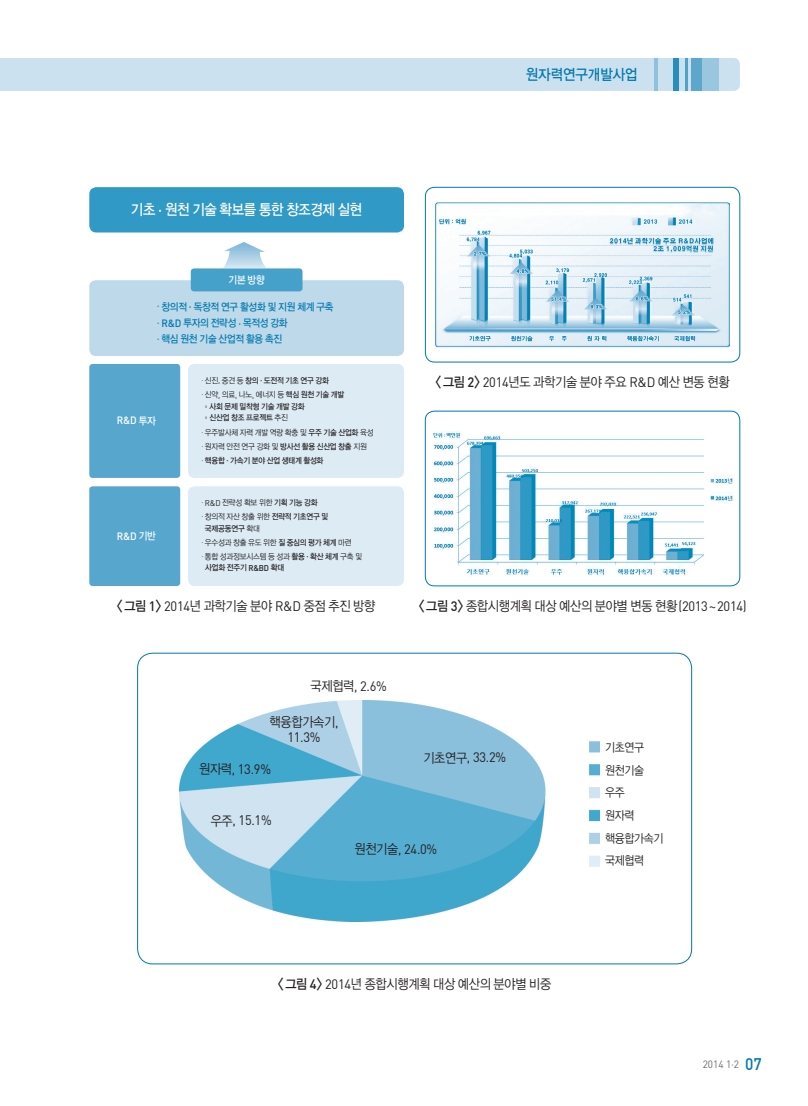
<style>
.page{position:relative;width:808px;height:1106px;background:#fff}
.page>*{position:absolute;margin:0;border:0;box-sizing:border-box;transform-origin:0 0}
.t1{font:15px "YDIYGO330";letter-spacing:-.02em;color:#fff;scale:.9 1}
.t2{font:15px "YDIYGO330";color:#0078ae;scale:.9 1}
.t3{font:13.5px "YDIYGO320";letter-spacing:-.02em;color:#231f20;scale:.9 1}
.t4{font:13.5px "Dinreg";letter-spacing:-.02em;color:#231f20;scale:.95 1}
.t5{font:12px "YDIYGO320";letter-spacing:-.02em;color:#231f20;scale:.9 1}
.t6{font:10.5px "YDIYGO330";letter-spacing:-.02em;color:#0078ae;scale:.9 1}
.t7{font:10.5px "Dinmed";color:#fff;scale:.95 1}
.t8{font:10.5px "Dinreg";color:#6c6d70;scale:.95 1}
.t9{font:10.5px "YDIYGO330";color:#fff;scale:.9 1}
.t10{font:8.25px "YDIYGO320";letter-spacing:-.02em;color:#231f20;scale:.9 1}
.t11{font:8.25px/11.2px "YDIYGO330";letter-spacing:-.02em;color:#231f20;scale:.9 1}
.s1{font-family:"Dinmed"}
.s2{font-family:"YDIYGO330"}
.s3{font-family:"YDIYGO320"}
.s4{font-family:"Dinreg"}
.s5{font-family:"YDIYGO320";font-size:4.35px;color:#9d9fa2}
.s6{font-family:"Dinmed";font-size:16.5px;color:#0078ae}
</style>
<div class="page">
<div style="left:0;top:58px;width:740px;height:33px;background:#cce1f0"></div>
<div style="left:702px;top:58px;width:16px;height:33px;background:#99c7df"></div>
<div style="left:691px;top:58px;width:11px;height:33px;background:#5ca7cb"></div>
<hr style="left:685px;top:58px;width:3px;height:33px;background:#0078ae">
<div style="left:672px;top:58px;width:6px;height:33px;background:#288dbb"></div>
<hr style="left:654px;top:58px;width:3px;height:33px;background:#0078ae">
<img style="left:436px;top:202px;width:294px;height:146px">
<div style="left:425px;top:187px;width:315px;height:175px;border:1px solid #0078ae;border-radius:9px"></div>
<img style="left:179px;top:701px;width:420px;height:220px">
<img style="left:425px;top:411px;width:315px;height:171px">
<div style="left:425px;top:411px;width:315px;height:175px;border:1px solid #0078ae;border-radius:9px"></div>
<img style="left:224px;top:243px;width:41px;height:24px">
<div style="left:89px;top:280px;width:315px;height:76px;background:#bdd9ea;border-radius:7px"></div>
<div style="left:191px;top:268px;width:111px;height:23px;background:#45a0ca;border-radius:3px"></div>
<div style="left:89px;top:187px;width:315px;height:45px;background:#3199c5;border-radius:7px"></div>
<div style="left:188px;top:364px;width:216px;height:114px;background:#dcebf4;border-radius:7px"></div>
<div style="left:89px;top:364px;width:91px;height:114px;background:#56a6cd;border-radius:3px"></div>
<div style="left:188px;top:486px;width:216px;height:100px;background:#dcebf4;border-radius:7px"></div>
<div style="left:89px;top:486px;width:91px;height:100px;background:#56a6cd;border-radius:3px"></div>
<p class="t1" style="left:131px;top:201px;width:259px">기초 <span class="s1">·</span> 원천 기술 확보를 통한 창조경제 실현</p>
<p class="t9" style="left:229px;top:274px;width:42px">기본 방향</p>
<p class="t6" style="left:157px;top:301px;width:198px"><sup>●</sup> 창의적 <span class="s1">·</span> 독창적 연구 활성화 및 지원 체계 구축</p>
<p class="t6" style="left:157px;top:317px;width:147px"><sup>●</sup> <span class="s1">R&amp;D</span> 투자의 전략성 <span class="s1">·</span> 목적성 강화</p>
<p class="t6" style="left:157px;top:333px;width:141px"><sup>●</sup> 핵심 원천 기술 산업적 활용 촉진</p>
<p class="t7" style="left:117px;top:414px;width:43px">R&amp;D <span class="s2">투자</span></p>
<p class="t7" style="left:117px;top:529px;width:43px">R&amp;D <span class="s2">기반</span></p>
<p class="t11" style="left:205px;top:375px;width:139px"><span class="s3">신진</span><span class="s4">,</span> <span class="s3">중견 등</span> 창의 <span class="s1">·</span> 도전적 기초 연구 강화</p>
<p class="t10" style="left:205px;top:390px;width:156px">신약<span class="s4">,</span> 의료<span class="s4">,</span> 나노<span class="s4">,</span> 에너지 등 <span class="s2">핵심 원천 기술 개발</span></p>
<p class="t11" style="left:205px;top:401px;width:112px"><span class="s5">■</span> 사회 문제 밀착형 기술 개발 강화</p>
<p class="t11" style="left:205px;top:412px;width:94px"><span class="s5">■</span> 신산업 창조 프로젝트 <span class="s3">추진</span></p>
<p class="t10" style="left:205px;top:427px;width:189px">우주발사체 자력 개발 역량 확충 및 <span class="s2">우주 기술 산업화</span> 육성</p>
<p class="t10" style="left:205px;top:442px;width:181px">원자력 안전 연구 강화 및 <span class="s2">방사선 활용 신산업 창출</span> 지원</p>
<p class="t11" style="left:205px;top:455px;width:133px">핵융합 <span class="s1">·</span> 가속기 분야 산업 생태계 활성화</p>
<p class="t10" style="left:205px;top:498px;width:127px"><span class="s4">R&amp;D</span> 전략성 확보 위한 <span class="s2">기획 기능 강화</span></p>
<p class="t11" style="left:205px;top:511px;width:139px"><span class="s3">창의적 자산 창출 위한</span> 전략적 기초연구 및 국제공동연구 <span class="s3">확대</span></p>
<p class="t10" style="left:205px;top:538px;width:165px">우수성과 창출 유도 위한 <span class="s2">질 중심의 평가 체계</span> 마련</p>
<p class="t10" style="left:205px;top:552px;width:176px">통합 성과정보시스템 등 성과 <span class="s2">활용</span> <span class="s1">·</span> <span class="s2">확산 체계</span> 구축 및</p>
<p class="t11" style="left:205px;top:562px;width:89px">사업화 전주기 <span class="s1">R&amp;BD</span> 확대</p>
<p class="t2" style="left:526px;top:66px;width:126px">원자력연구개발사업</p>
<p class="t3" style="left:436px;top:375px;width:328px"><span class="s2">&lt;그림</span> <span class="s1">2</span><span class="s2">&gt;</span> <span class="s4">2014</span>년도 과학기술 분야 주요 <span class="s4">R&amp;D</span> 예산 변동 현황</p>
<p class="t3" style="left:117px;top:599px;width:288px"><span class="s2">&lt;그림</span> <span class="s1">1</span><span class="s2">&gt;</span> <span class="s4">2014</span>년 과학기술 분야 <span class="s4">R&amp;D</span> 중점 추진 방향</p>
<p class="t3" style="left:419px;top:599px;width:366px"><span class="s2">&lt;그림</span> <span class="s1">3</span><span class="s2">&gt;</span> 종합시행계획 대상 예산의 분야별 변동 현황 <span class="s4">(2013 ~ 2014)</span></p>
<p class="t4" style="left:311px;top:677px;width:82px"><span class="s3">국제협력</span>, 2.6%</p>
<p class="t3" style="left:270px;top:714px;width:78px">핵융합가속기<span class="s4">,</span></p>
<p class="t4" style="left:287px;top:728px;width:36px">11.3%</p>
<p class="t4" style="left:199px;top:760px;width:77px"><span class="s3">원자력</span>, 13.9%</p>
<p class="t4" style="left:211px;top:812px;width:66px"><span class="s3">우주</span>, 15.1%</p>
<p class="t4" style="left:423px;top:749px;width:89px"><span class="s3">기초연구</span>, 33.2%</p>
<p class="t4" style="left:354px;top:840px;width:89px"><span class="s3">원천기술</span>, 24.0%</p>
<p class="t3" style="left:278px;top:976px;width:305px"><span class="s2">&lt;그림</span> <span class="s1">4</span><span class="s2">&gt;</span> <span class="s4">2014</span>년 종합시행계획 대상 예산의 분야별 비중</p>
<p class="t5" style="left:605px;top:741px;width:45px">기초연구</p>
<p class="t5" style="left:605px;top:764px;width:45px">원천기술</p>
<p class="t5" style="left:605px;top:786px;width:23px">우주</p>
<p class="t5" style="left:605px;top:809px;width:34px">원자력</p>
<p class="t5" style="left:605px;top:832px;width:66px">핵융합가속기</p>
<p class="t5" style="left:605px;top:854px;width:45px">국제협력</p>
<p class="t8" style="left:703px;top:1058px;width:64px">2014 1·2 <span class="s6">07</span></p>
</div>
